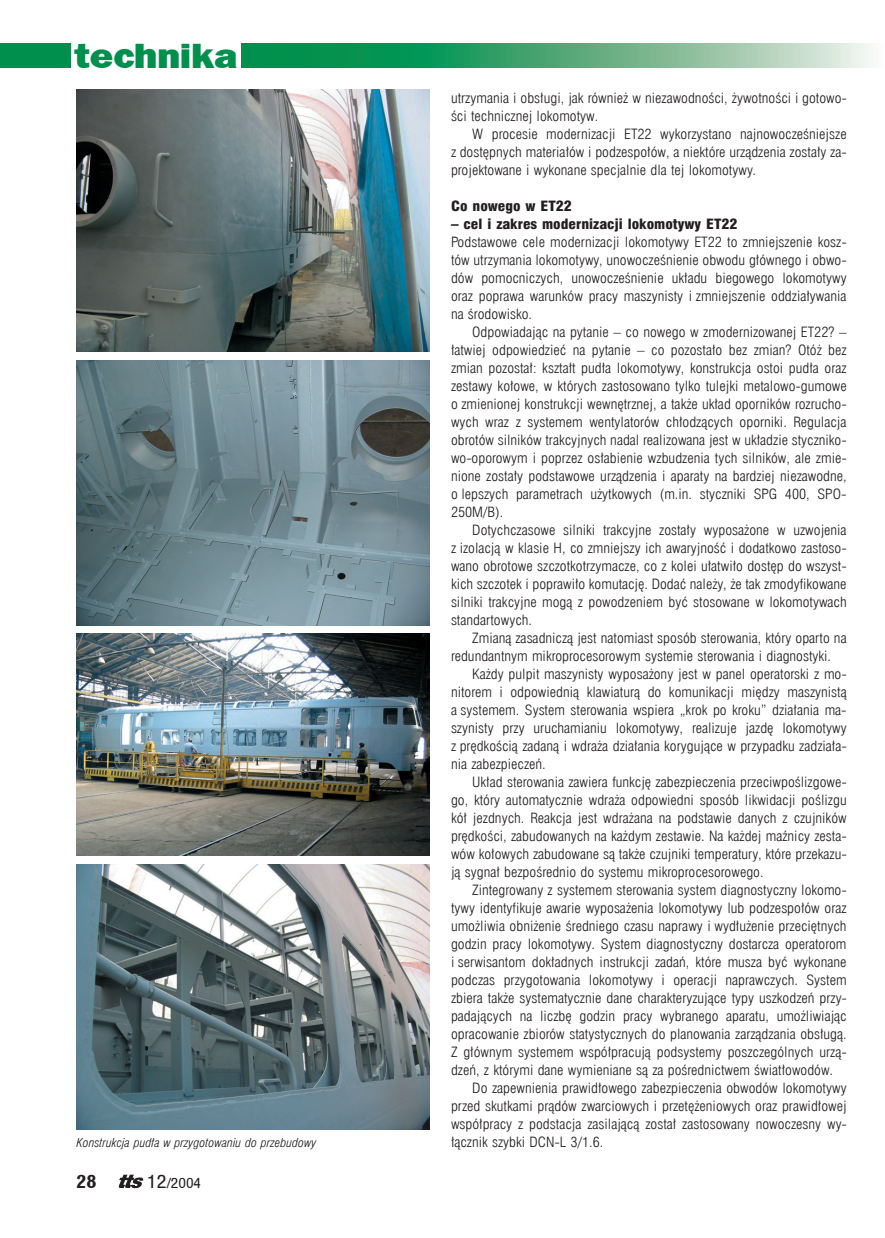
<style>
.page{position:relative;width:885px;height:1238px;background:#fff}
.page>*{position:absolute;margin:0;border:0;box-sizing:border-box;transform-origin:0 0}
.t1{font:36px "Frankfurt Goth Hvypl";color:#008f4d;scale:1.1 1}
.t2{font:700 18px "Switzerland Condpl";color:#231f20;scale:1.1 1}
.t3{font:13.8px/18px "Swis 721 Lt Cn EU Normal";color:#231f20;text-align:justify;scale:1.1 1}
.t4{font:13.8px "Swis 721 Blk Cn EU Normal";color:#231f20;scale:1.1 1}
.t5{font:13.8px "Switzerland Condpl";color:#231f20;scale:1.1 1}
.t6{font:12px "Swis 721 Lt Cn EU Italic";color:#231f20;scale:1.1 1}
.s1{font-size:18px}
</style>
<div class="page">
<div style="left:0;top:43px;width:70px;height:25px;background:#008f4d"></div>
<svg style="left:241px;top:43px;width:629px;height:25px;background:#58af82"></svg>
<svg style="left:119px;top:1174px;width:24px;height:13px"></svg>
<img style="left:77px;top:89px;width:352px;height:263px">
<img style="left:77px;top:360px;width:352px;height:265px">
<img style="left:77px;top:633px;width:352px;height:222px">
<img style="left:77px;top:864px;width:352px;height:264px">
<h1 class="t1" style="left:74px;top:34px;width:149px">technika</h1>
<p class="t3" style="left:451px;top:89px;width:361px">utrzymania i obsługi, jak również w niezawodności, żywotności i gotowo&shy;ści technicznej lokomotyw.</p>
<p class="t3" style="left:451px;top:125px;width:361px;text-indent:21px">W procesie modernizacji ET22 wykorzystano najnowocześniejsze z dostępnych materiałów i podzespołów, a niektóre urządzenia zostały za&shy;projektowane i wykonane specjalnie dla tej lokomotywy.</p>
<p class="t4" style="left:451px;top:197px;width:112px">Co nowego w ET22</p>
<p class="t4" style="left:451px;top:215px;width:262px">– cel i zakres modernizacji lokomotywy ET22</p>
<p class="t3" style="left:451px;top:233px;width:361px">Podstawowe cele modernizacji lokomotywy ET22 to zmniejszenie kosz&shy;tów utrzymania lokomotywy, unowocześnienie obwodu głównego i obwo&shy;dów pomocniczych, unowocześnienie układu biegowego lokomotywy oraz poprawa warunków pracy maszynisty i zmniejszenie oddziaływania na środowisko.</p>
<p class="t3" style="left:451px;top:323px;width:361px;text-indent:21px">Odpowiadając na pytanie – co nowego w zmodernizowanej ET22? – łatwiej odpowiedzieć na pytanie – co pozostało bez zmian? Otóż bez zmian pozostał: kształt pudła lokomotywy, konstrukcja ostoi pudła oraz zestawy kołowe, w których zastosowano tylko tulejki metalowo-gumowe o zmienionej konstrukcji wewnętrznej, a także układ oporników rozrucho&shy;wych wraz z systemem wentylatorów chłodzących oporniki. Regulacja obrotów silników trakcyjnych nadal realizowana jest w układzie styczniko&shy;wo-oporowym i poprzez osłabienie wzbudzenia tych silników, ale zmie&shy;nione zostały podstawowe urządzenia i aparaty na bardziej niezawodne, o lepszych parametrach użytkowych (m.in. styczniki SPG 400, SPO-250M/B).</p>
<p class="t3" style="left:451px;top:521px;width:361px;text-indent:21px">Dotychczasowe silniki trakcyjne zostały wyposażone w uzwojenia z izolacją w klasie H, co zmniejszy ich awaryjność i dodatkowo zastoso&shy;wano obrotowe szczotkotrzymacze, co z kolei ułatwiło dostęp do wszyst&shy;kich szczotek i poprawiło komutację. Dodać należy, że tak zmodyfikowane silniki trakcyjne mogą z powodzeniem być stosowane w lokomotywach standartowych.</p>
<p class="t3" style="left:451px;top:629px;width:361px;text-indent:21px">Zmianą zasadniczą jest natomiast sposób sterowania, który oparto na redundantnym mikroprocesorowym systemie sterowania i diagnostyki.</p>
<p class="t3" style="left:451px;top:665px;width:361px;text-indent:21px">Każdy pulpit maszynisty wyposażony jest w panel operatorski z mo&shy;nitorem i odpowiednią klawiaturą do komunikacji między maszynistą a systemem. System sterowania wspiera „krok po kroku” działania ma&shy;szynisty przy uruchamianiu lokomotywy, realizuje jazdę lokomotywy z prędkością zadaną i wdraża działania korygujące w przypadku zadziała&shy;nia zabezpieczeń.</p>
<p class="t3" style="left:451px;top:773px;width:361px;text-indent:21px">Układ sterowania zawiera funkcję zabezpieczenia przeciwpoślizgowe&shy;go, który automatycznie wdraża odpowiedni sposób likwidacji poślizgu kół jezdnych. Reakcja jest wdrażana na podstawie danych z czujników prędkości, zabudowanych na każdym zestawie. Na każdej maźnicy zesta&shy;wów kołowych zabudowane są także czujniki temperatury, które przekazu&shy;ją sygnał bezpośrednio do systemu mikroprocesorowego.</p>
<p class="t3" style="left:472px;top:881px;width:342px">Zintegrowany z systemem sterowania system diagnostyczny lokomo-</p>
<p class="t3" style="left:451px;top:899px;width:361px">tywy identyfikuje awarie wyposażenia lokomotywy lub podzespołów oraz</p>
<p class="t3" style="left:451px;top:917px;width:361px">umożliwia obniżenie średniego czasu naprawy i wydłużenie przeciętnych</p>
<p class="t3" style="left:451px;top:935px;width:361px">godzin pracy lokomotywy. System diagnostyczny dostarcza operatorom</p>
<p class="t3" style="left:451px;top:953px;width:361px">i serwisantom dokładnych instrukcji zadań, które musza być wykonane</p>
<p class="t3" style="left:451px;top:971px;width:361px">podczas przygotowania lokomotywy i operacji naprawczych. System</p>
<p class="t3" style="left:451px;top:989px;width:361px">zbiera także systematycznie dane charakteryzujące typy uszkodzeń przy-</p>
<p class="t3" style="left:451px;top:1007px;width:361px">padających na liczbę godzin pracy wybranego aparatu, umożliwiając</p>
<p class="t3" style="left:451px;top:1025px;width:361px">opracowanie zbiorów statystycznych do planowania zarządzania obsługą.</p>
<p class="t3" style="left:451px;top:1043px;width:361px">Z głównym systemem współpracują podsystemy poszczególnych urzą-</p>
<p class="t3" style="left:451px;top:1061px;width:349px">dzeń, z którymi dane wymieniane są za pośrednictwem światłowodów.</p>
<p class="t3" style="left:472px;top:1079px;width:342px">Do zapewnienia prawidłowego zabezpieczenia obwodów lokomotywy</p>
<p class="t3" style="left:451px;top:1097px;width:361px">przed skutkami prądów zwarciowych i przetężeniowych oraz prawidłowej</p>
<p class="t3" style="left:451px;top:1115px;width:361px">współpracy z podstacja zasilającą został zastosowany nowoczesny wy-</p>
<p class="t6" style="left:77px;top:1135px;width:220px">Konstrukcja pudła w przygotowaniu do przebudowy</p>
<p class="t3" style="left:451px;top:1133px;width:140px">łącznik szybki DCN-L 3/1.6.</p>
<h2 class="t2" style="left:77px;top:1170px;width:20px">28</h2>
<p class="t5" style="left:147px;top:1173px;width:51px"><span class="s1">12</span>/2004</p>
</div>
